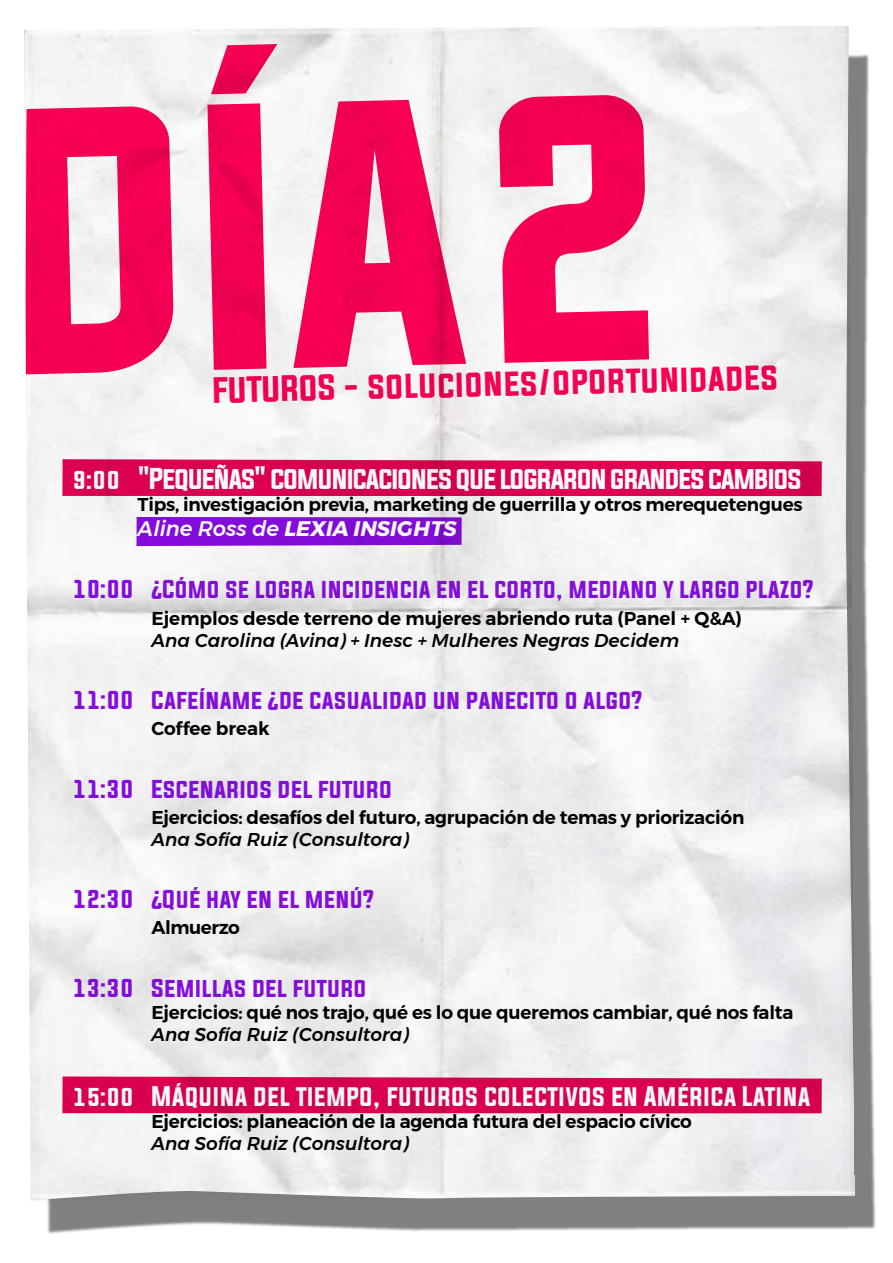
<style>
.page{position:relative;width:893px;height:1263px;background:#fff}
.page>*{position:absolute;margin:0;border:0;box-sizing:border-box;transform-origin:0 0}
.t1{font:321px "Evogria";color:#ff0059}
.t2{font:30.9px "Evogria";color:#ff0059}
.t3{font:25.5px "Evogria";letter-spacing:-.065em;color:#fff}
.t4{font:24px "Evogria";color:#fff;scale:.96 1}
.t5{font:21.9px "Evogria";color:#890ee2}
.t6{font:italic 700 21px "Montserrat";color:#fff}
.t7{font:600 18.45px "Montserrat";letter-spacing:-.015em;color:#000}
.t8{font:italic 500 18.45px "Montserrat";color:#000}
.s1{font-size:21.9px}
.s2{font-weight:500}
</style>
<div class="page">
<img style="left:47px;top:54px;width:829px;height:1180px">
<img style="left:24px;top:26px;width:831px;height:1174px">
<h1 class="t1" style="left:0;top:15px;width:674px;rotate:-1deg">DÍA2</h1>
<h2 class="t2" style="left:213px;top:367px;width:567px;rotate:-1deg">FUTUROS - SOLUCIONES/OPORTUNIDADES</h2>
<h3 class="t3" style="left:73px;top:460px;width:731px"><span class="s1">9:00</span> "PEQUEÑAS" COMUNICACIONES QUE LOGRARON GRANDES CAMBIOS</h3>
<p class="t7" style="left:138px;top:490px;width:666px">Tips, investigación previa, marketing de guerrilla y otros merequetengues</p>
<p class="t6" style="left:138px;top:512px;width:321px"><span class="s2">Aline Ross de</span> LEXIA INSIGHTS</p>
<p class="t5" style="left:73px;top:574px;width:743px">10:00 ¿CÓMO SE LOGRA INCIDENCIA EN EL CORTO, MEDIANO Y LARGO PLAZO?</p>
<p class="t7" style="left:151px;top:603px;width:592px">Ejemplos desde terreno de mujeres abriendo ruta (Panel + Q&amp;A)</p>
<p class="t8" style="left:151px;top:626px;width:529px">Ana Carolina (Avina) + Inesc + Mulheres Negras Decidem</p>
<p class="t5" style="left:73px;top:685px;width:572px">11:00 CAFEÍNAME ¿DE CASUALIDAD UN PANECITO O ALGO?</p>
<p class="t7" style="left:151px;top:714px;width:120px">Coffee break</p>
<p class="t5" style="left:73px;top:773px;width:321px">11:30 ESCENARIOS DEL FUTURO</p>
<p class="t7" style="left:151px;top:802px;width:594px">Ejercicios: desafíos del futuro, agrupación de temas y priorización</p>
<p class="t8" style="left:151px;top:825px;width:259px">Ana Sofía Ruiz (Consultora)</p>
<p class="t5" style="left:73px;top:884px;width:303px">12:30 ¿QUÉ HAY EN EL MENÚ?</p>
<p class="t7" style="left:151px;top:913px;width:90px">Almuerzo</p>
<p class="t5" style="left:73px;top:972px;width:296px">13:30 SEMILLAS DEL FUTURO</p>
<p class="t7" style="left:151px;top:997px;width:644px">Ejercicios: qué nos trajo, qué es lo que queremos cambiar, qué nos falta</p>
<p class="t8" style="left:151px;top:1020px;width:259px">Ana Sofía Ruiz (Consultora)</p>
<h3 class="t4" style="left:73px;top:1079px;width:770px"><span class="s1">15:00</span> MÁQUINA DEL TIEMPO, FUTUROS COLECTIVOS EN AMÉRICA LATINA</h3>
<p class="t7" style="left:151px;top:1107px;width:542px">Ejercicios: planeación de la agenda futura del espacio cívico</p>
<p class="t8" style="left:151px;top:1129px;width:259px">Ana Sofía Ruiz (Consultora)</p>
</div>
